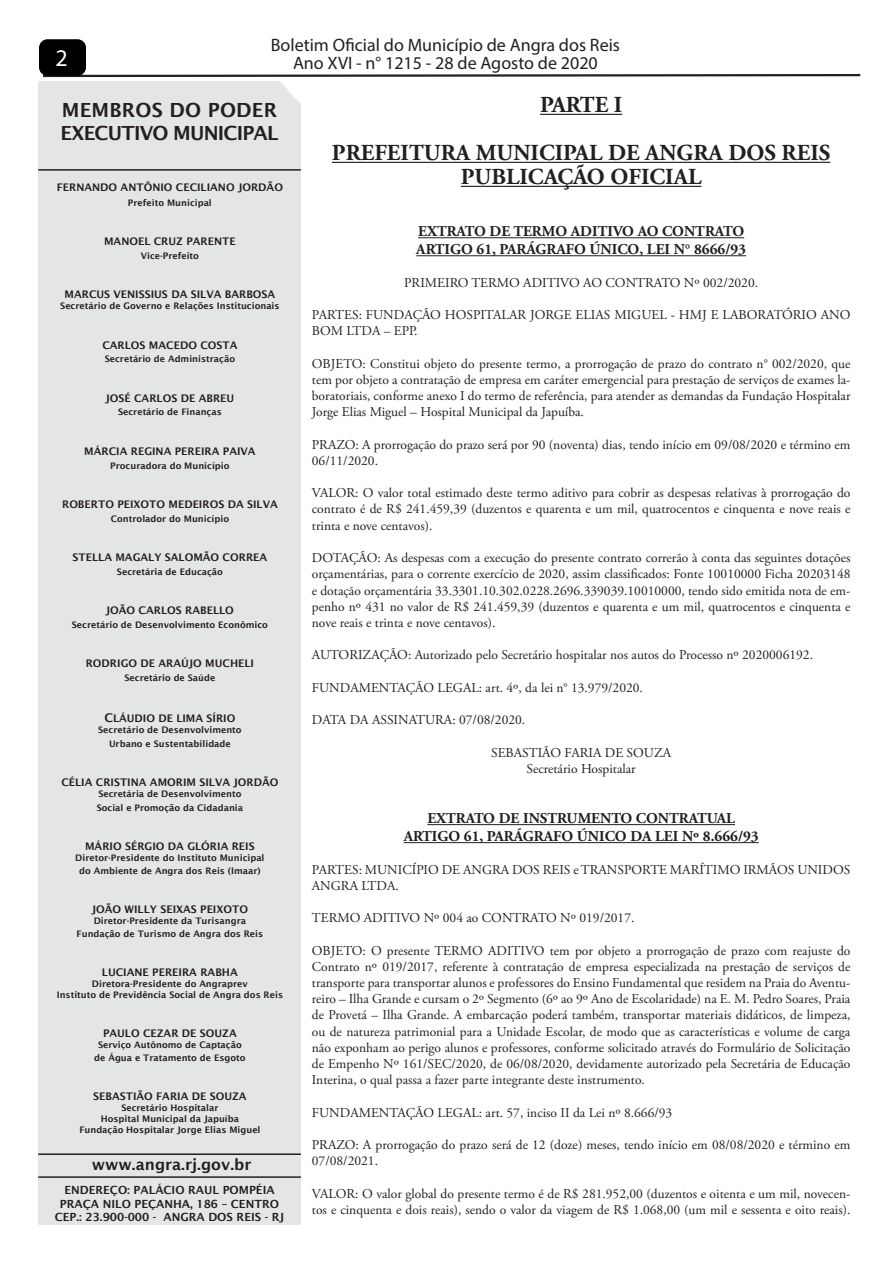
<style>
.page{position:relative;width:893px;height:1263px;background:#fff}
.page>*{position:absolute;margin:0;border:0;box-sizing:border-box;transform-origin:0 0}
.t1{font:24px "Myriad Pro";color:#fff}
.t2{font:700 22.95px/48px "Adobe Garamond Pro";color:#231f20;text-align:center}
.t3{font:600 19.5px/23.4px "Lucida Sans";letter-spacing:-.04em;color:#231f20}
.t4{font:18px/18px "Myriad Pro";color:#231f20;text-align:center}
.t5{font:600 15.45px "Lucida Sans";color:#231f20}
.t6{font:700 15px/18px "Adobe Garamond Pro";color:#231f20}
.t7{font:13.5px/16.2px "Adobe Garamond Pro";color:#231f20}
.t8{font:600 11.25px/13.5px "Lucida Sans";color:#231f20;text-align:center}
.t9{font:600 10.5px "Lucida Sans";color:#231f20}
.t10{font:600 9px/12.6px "Lucida Sans";color:#231f20;text-align:center}
.s1{font-size:12px}
</style>
<div class="page">
<svg style="left:42px;top:74px;width:819px;height:4px"></svg>
<div style="left:39px;top:39px;width:47px;height:37px;background:#000;border-radius:9px"></div>
<hr style="left:540px;top:114px;width:82px;height:1px;background:#231f20">
<hr style="left:332px;top:162px;width:498px;height:1px;background:#231f20">
<hr style="left:461px;top:186px;width:240px;height:1px;background:#231f20">
<hr style="left:418px;top:237px;width:326px;height:1px;background:#231f20">
<hr style="left:416px;top:255px;width:330px;height:1px;background:#231f20">
<hr style="left:427px;top:824px;width:308px;height:1px;background:#231f20">
<hr style="left:404px;top:842px;width:355px;height:1px;background:#231f20">
<hr style="left:38px;top:169px;width:263px;height:2px;background:#231f20">
<hr style="left:38px;top:1176px;width:263px;height:2px;background:#231f20">
<hr style="left:38px;top:1153px;width:263px;height:2px;background:#231f20">
<h3 class="t4" style="left:271px;top:36px;width:351px">Boletim Oficial do Município de Angra dos Reis<br>Ano XVI - n° 1215 - 28 de Agosto de 2020</h3>
<h2 class="t2" style="left:332px;top:81px;width:500px">PARTE I<br>PREFEITURA MUNICIPAL DE ANGRA DOS REIS</h2>
<h2 class="t2" style="left:461px;top:153px;width:242px">PUBLICAÇÃO OFICIAL</h2>
<p class="t6" style="left:416px;top:223px;width:331px">EXTRATO DE TERMO ADITIVO AO CONTRATO<br>ARTIGO 61, PARÁGRAFO ÚNICO, LEI N° 8666/93</p>
<p class="t7" style="left:404px;top:275px;width:355px">PRIMEIRO TERMO ADITIVO AO CONTRATO Nº 002/2020.</p>
<p class="t7" style="left:312px;top:307px;width:540px">PARTES: FUNDAÇÃO HOSPITALAR JORGE ELIAS MIGUEL - HMJ E LABORATÓRIO ANO<br>BOM LTDA – EPP.</p>
<p class="t7" style="left:312px;top:356px;width:540px;text-align:justify">OBJETO: Constitui objeto do presente termo, a prorrogação de prazo do contrato n° 002/2020, que tem por objeto a contratação de empresa em caráter emergencial para prestação de serviços de exames la&shy;boratoriais, conforme anexo I do termo de referência, para atender as demandas da Fundação Hospitalar Jorge Elias Miguel – Hospital Municipal da Japuíba.</p>
<p class="t7" style="left:312px;top:437px;width:540px">PRAZO: A prorrogação do prazo será por 90 (noventa) dias, tendo início em 09/08/2020 e término em<br>06/11/2020.</p>
<p class="t7" style="left:312px;top:485px;width:540px;text-align:justify">VALOR: O valor total estimado deste termo aditivo para cobrir as despesas relativas à prorrogação do contrato é de R$ 241.459,39 (duzentos e quarenta e um mil, quatrocentos e cinquenta e nove reais e trinta e nove centavos).</p>
<p class="t7" style="left:312px;top:550px;width:540px;text-align:justify">DOTAÇÃO: As despesas com a execução do presente contrato correrão à conta das seguintes dotações orçamentárias, para o corrente exercício de 2020, assim classificados: Fonte 10010000 Ficha 20203148 e dotação orçamentária 33.3301.10.302.0228.2696.339039.10010000, tendo sido emitida nota de em&shy;penho nº 431 no valor de R$ 241.459,39 (duzentos e quarenta e um mil, quatrocentos e cinquenta e nove reais e trinta e nove centavos).</p>
<p class="t7" style="left:312px;top:647px;width:503px">AUTORIZAÇÃO: Autorizado pelo Secretário hospitalar nos autos do Processo nº 2020006192.</p>
<p class="t7" style="left:312px;top:680px;width:333px">FUNDAMENTAÇÃO LEGAL: art. 4º, da lei n° 13.979/2020.</p>
<p class="t7" style="left:312px;top:712px;width:215px">DATA DA ASSINATURA: 07/08/2020.</p>
<p class="t7" style="left:491px;top:745px;width:182px;text-align:center">SEBASTIÃO FARIA DE SOUZA<br>Secretário Hospitalar</p>
<p class="t6" style="left:404px;top:810px;width:357px;text-align:center">EXTRATO DE INSTRUMENTO CONTRATUAL<br>ARTIGO 61, PARÁGRAFO ÚNICO DA LEI Nº 8.666/93</p>
<p class="t7" style="left:312px;top:862px;width:540px">PARTES: MUNICÍPIO DE ANGRA DOS REIS e TRANSPORTE MARÍTIMO IRMÃOS UNIDOS<br>ANGRA LTDA.</p>
<p class="t7" style="left:312px;top:910px;width:324px">TERMO ADITIVO Nº 004 ao CONTRATO Nº 019/2017.</p>
<p class="t7" style="left:312px;top:943px;width:540px;text-align:justify">OBJETO: O presente TERMO ADITIVO tem por objeto a prorrogação de prazo com reajuste do Contrato nº 019/2017, referente à contratação de empresa especializada na prestação de serviços de transporte para transportar alunos e professores do Ensino Fundamental que residem na Praia do Aventu&shy;reiro – Ilha Grande e cursam o 2º Segmento (6º ao 9º Ano de Escolaridade) na E. M. Pedro Soares, Praia de Provetá – Ilha Grande. A embarcação poderá também, transportar materiais didáticos, de limpeza, ou de natureza patrimonial para a Unidade Escolar, de modo que as características e volume de carga não exponham ao perigo alunos e professores, conforme solicitado através do Formulário de Solicitação de Empenho Nº 161/SEC/2020, de 06/08/2020, devidamente autorizado pela Secretária de Educação Interina, o qual passa a fazer parte integrante deste instrumento.</p>
<p class="t7" style="left:312px;top:1105px;width:362px">FUNDAMENTAÇÃO LEGAL: art. 57, inciso II da Lei nº 8.666/93</p>
<p class="t7" style="left:312px;top:1137px;width:540px">PRAZO: A prorrogação do prazo será de 12 (doze) meses, tendo início em 08/08/2020 e término em<br>07/08/2021.</p>
<p class="t7" style="left:312px;top:1186px;width:540px">VALOR: O valor global do presente termo é de R$ 281.952,00 (duzentos e oitenta e um mil, novecen&shy;tos e cinquenta e dois reais), sendo o valor da viagem de R$ 1.068,00 (um mil e sessenta e oito reais).</p>
<h1 class="t1" style="left:55px;top:43px;width:14px">2</h1>
<h3 class="t3" style="left:61px;top:98px;width:219px">MEMBROS DO PODER<br>EXECUTIVO MUNICIPAL</h3>
<p class="t9" style="left:57px;top:182px;width:228px">FERNANDO ANTÔNIO CECILIANO JORDÃO</p>
<p class="t10" style="left:128px;top:196px;width:85px">Prefeito Municipal</p>
<p class="t9" style="left:104px;top:236px;width:133px">MANOEL CRUZ PARENTE</p>
<p class="t10" style="left:141px;top:249px;width:60px">Vice-Prefeito</p>
<p class="t9" style="left:65px;top:289px;width:212px">MARCUS VENISSIUS DA SILVA BARBOSA</p>
<p class="t10" style="left:60px;top:300px;width:221px">Secretário de Governo e Relações Institucionais</p>
<p class="t9" style="left:102px;top:339px;width:136px">CARLOS MACEDO COSTA</p>
<p class="t10" style="left:105px;top:353px;width:132px">Secretário de Administração</p>
<p class="t9" style="left:105px;top:392px;width:130px">JOSÉ CARLOS DE ABREU</p>
<p class="t10" style="left:118px;top:406px;width:105px">Secretário de Finanças</p>
<p class="t9" style="left:84px;top:445px;width:173px">MÁRCIA REGINA PEREIRA PAIVA</p>
<p class="t10" style="left:110px;top:459px;width:121px">Procuradora do Município</p>
<p class="t9" style="left:62px;top:498px;width:217px">ROBERTO PEIXOTO MEDEIROS DA SILVA</p>
<p class="t10" style="left:111px;top:512px;width:120px">Controlador do Município</p>
<p class="t9" style="left:73px;top:551px;width:196px">STELLA MAGALY SALOMÃO CORREA</p>
<p class="t10" style="left:117px;top:565px;width:108px">Secretária de Educação</p>
<p class="t9" style="left:106px;top:605px;width:130px">JOÃO CARLOS RABELLO</p>
<p class="t10" style="left:72px;top:618px;width:198px">Secretário de Desenvolvimento Econômico</p>
<p class="t9" style="left:86px;top:658px;width:170px">RODRIGO DE ARAÚJO MUCHELI</p>
<p class="t10" style="left:125px;top:671px;width:92px">Secretário de Saúde</p>
<p class="t9" style="left:104px;top:713px;width:132px"><span class="s1">C</span>LÁUDIO DE LIMA SÍRIO</p>
<p class="t10" style="left:98px;top:723px;width:145px;line-height:13.5px">Secretário de Desenvolvimento<br>Urbano e Sustentabilidade</p>
<p class="t9" style="left:61px;top:776px;width:219px">CÉLIA CRISTINA AMORIM SILVA JORDÃO</p>
<p class="t10" style="left:97px;top:787px;width:148px;line-height:13.5px;text-align:left">Secretária de Desenvolvimento<br>Social e Promoção da Cidadania</p>
<p class="t9" style="left:85px;top:840px;width:171px">MÁRIO SÉRGIO DA GLÓRIA REIS</p>
<p class="t10" style="left:75px;top:851px;width:191px">Diretor-Presidente do Instituto Municipal do Ambiente de Angra dos Reis (Imaar)</p>
<p class="t9" style="left:92px;top:903px;width:158px">JOÃO WILLY SEIXAS PEIXOTO</p>
<p class="t10" style="left:77px;top:914px;width:188px">Diretor-Presidente da Turisangra<br>Fundação de Turismo de Angra dos Reis</p>
<p class="t9" style="left:102px;top:966px;width:137px">LUCIANE PEREIRA RABHA</p>
<p class="t10" style="left:57px;top:978px;width:228px;line-height:10.8px">Diretora-Presidente do Angraprev<br>Instituto de Previdência Social de Angra dos Reis</p>
<p class="t9" style="left:103px;top:1028px;width:135px">PAULO CEZAR DE SOUZA</p>
<p class="t10" style="left:94px;top:1039px;width:153px">Serviço Autônomo de Captação de Água e Tratamento de Esgoto</p>
<p class="t9" style="left:93px;top:1091px;width:155px">SEBASTIÃO FARIA DE SOUZA</p>
<p class="t10" style="left:79px;top:1102px;width:183px;line-height:10.8px">Secretário Hospitalar<br>Hospital Municipal da Japuíba<br>Fundação Hospitalar Jorge Elias Miguel</p>
<p class="t5" style="left:92px;top:1156px;width:161px">www.angra.rj.gov.br</p>
<p class="t8" style="left:55px;top:1183px;width:231px">ENDEREÇO: PALÁCIO RAUL POMPÉIA<br>PRAÇA NILO PEÇANHA, 186 – CENTRO<br>CEP.: 23.900-000 - ANGRA DOS REIS - RJ</p>
</div>
